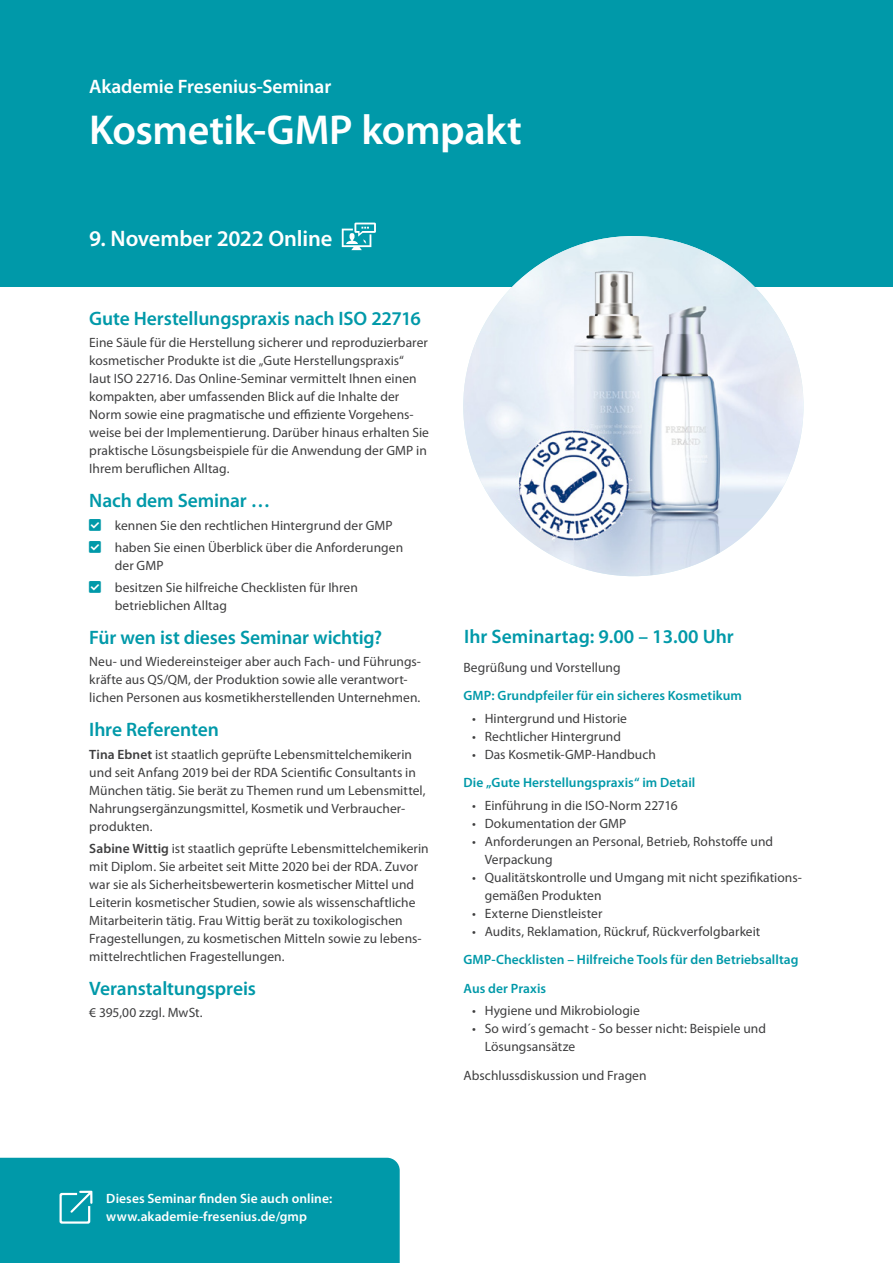
<style>
.page{position:relative;width:893px;height:1263px;background:#fff}
.page>*{position:absolute;margin:0;border:0;box-sizing:border-box;transform-origin:0 0}
.t1{font:600 42px "Myriad Pro";letter-spacing:-.01em;color:#fff}
.t2{font:600 22.5px "Myriad Pro";letter-spacing:-.01em;color:#fff}
.t3{font:600 19.5px "Myriad Pro";letter-spacing:-.005em;color:#0099a9}
.t4{font:600 19.5px "Myriad Pro";letter-spacing:-.005em;color:#fff}
.t5{font:13.5px/18px "Myriad Pro";letter-spacing:.005em;color:#3e3e3f}
.t6{font:600 13.5px "Myriad Pro";letter-spacing:.005em;color:#0099a9}
.t7{font:600 13.5px/18px "Myriad Pro";letter-spacing:.005em;color:#fff}
.s1{font-weight:600}
</style>
<div class="page">
<div style="left:0;top:0;width:893px;height:287px;background:#0099a9"></div>
<div style="left:0;top:1158px;width:400px;height:105px;background:#0099a9"></div>
<svg style="left:342px;top:223px;width:34px;height:27px"></svg>
<img style="left:463px;top:236px;width:340px;height:340px;border-radius:170px">
<p class="t4" style="left:89px;top:74px;width:244px">Akademie Fresenius-Seminar</p>
<p class="t1" style="left:89px;top:103px;width:434px">Kosmetik-GMP kompakt</p>
<p class="t2" style="left:89px;top:224px;width:245px">9. November 2022 Online</p>
<p class="t3" style="left:89px;top:306px;width:333px">Gute Herstellungspraxis nach ISO 22716</p>
<p class="t5" style="left:89px;top:334px;width:341px">Eine Säule für die Herstellung sicherer und reproduzierbarer kosmetischer Produkte ist die „Gute Herstellungspraxis“ laut ISO 22716. Das Online-Seminar vermittelt Ihnen einen kompakten, aber umfassenden Blick auf die Inhalte der Norm sowie eine pragmatische und effiziente Vorgehens&shy;weise bei der Implementierung. Darüber hinaus erhalten Sie praktische Lösungsbeispiele für die Anwendung der GMP in Ihrem beruflichen Alltag.</p>
<p class="t3" style="left:89px;top:488px;width:183px">Nach dem Seminar …</p>
<p class="t5" style="left:115px;top:516px;width:279px">kennen Sie den rechtlichen Hintergrund der GMP</p>
<p class="t5" style="left:115px;top:538px;width:290px">haben Sie einen Überblick über die Anforderungen der GMP</p>
<p class="t5" style="left:115px;top:578px;width:245px">besitzen Sie hilfreiche Checklisten für Ihren betrieblichen Alltag</p>
<p class="t3" style="left:89px;top:625px;width:294px">Für wen ist dieses Seminar wichtig?</p>
<p class="t5" style="left:89px;top:653px;width:333px">Neu- und Wiedereinsteiger aber auch Fach- und Führungs&shy;kräfte aus QS/QM, der Produktion sowie alle verantwort&shy;lichen Personen aus kosmetikherstellenden Unternehmen.</p>
<p class="t3" style="left:89px;top:717px;width:131px">Ihre Referenten</p>
<p class="t5" style="left:89px;top:745px;width:338px"><span class="s1">Tina Ebnet</span> ist staatlich geprüfte Lebensmittelchemikerin und seit Anfang 2019 bei der RDA Scientific Consultants in München tätig. Sie berät zu Themen rund um Lebensmittel, Nahrungsergänzungsmittel, Kosmetik und Verbraucher&shy;produkten.</p>
<p class="t5" style="left:89px;top:839px;width:341px"><span class="s1">Sabine Wittig</span> ist staatlich geprüfte Lebensmittelchemikerin mit Diplom. Sie arbeitet seit Mitte 2020 bei der RDA. Zuvor war sie als Sicherheitsbewerterin kosmetischer Mittel und Leiterin kosmetischer Studien, sowie als wissenschaftliche Mitarbeiterin tätig. Frau Wittig berät zu toxikologischen Fragestellungen, zu kosmetischen Mitteln sowie zu lebens&shy;mittelrechtlichen Fragestellungen.</p>
<p class="t3" style="left:89px;top:976px;width:168px">Veranstaltungspreis</p>
<p class="t5" style="left:89px;top:1003px;width:115px">€ 395,00 zzgl. MwSt.</p>
<p class="t3" style="left:464px;top:624px;width:271px">Ihr Seminartag: 9.00 – 13.00 Uhr</p>
<p class="t5" style="left:463px;top:658px;width:159px">Begrüßung und Vorstellung</p>
<p class="t6" style="left:463px;top:687px;width:280px">GMP: Grundpfeiler für ein sicheres Kosmetikum</p>
<p class="t5" style="left:472px;top:709px;width:156px">• Hintergrund und Historie</p>
<p class="t5" style="left:472px;top:727px;width:151px">• Rechtlicher Hintergrund</p>
<p class="t5" style="left:472px;top:745px;width:185px">• Das Kosmetik-GMP-Handbuch</p>
<p class="t6" style="left:463px;top:774px;width:233px">Die „Gute Herstellungspraxis“ im Detail</p>
<p class="t5" style="left:472px;top:796px;width:207px">• Einführung in die ISO-Norm 22716</p>
<p class="t5" style="left:472px;top:814px;width:156px">• Dokumentation der GMP</p>
<p class="t5" style="left:485px;top:832px;width:290px;text-indent:-13px">• Anforderungen an Personal, Betrieb, Rohstoffe und<br>Verpackung</p>
<p class="t5" style="left:485px;top:868px;width:319px;text-indent:-13px">• Qualitätskontrolle und Umgang mit nicht spezifikations&shy;gemäßen Produkten</p>
<p class="t5" style="left:472px;top:904px;width:132px">• Externe Dienstleister</p>
<p class="t5" style="left:472px;top:922px;width:290px">• Audits, Reklamation, Rückruf, Rückverfolgbarkeit</p>
<p class="t6" style="left:463px;top:951px;width:337px">GMP-Checklisten – Hilfreiche Tools für den Betriebsalltag</p>
<p class="t6" style="left:463px;top:980px;width:84px">Aus der Praxis</p>
<p class="t5" style="left:472px;top:1001px;width:169px">• Hygiene und Mikrobiologie</p>
<p class="t5" style="left:485px;top:1019px;width:283px;text-indent:-13px">• So wird´s gemacht - So besser nicht: Beispiele und<br>Lösungsansätze</p>
<p class="t5" style="left:463px;top:1066px;width:185px">Abschlussdiskussion und Fragen</p>
<p class="t7" style="left:106px;top:1189px;width:227px">Dieses Seminar finden Sie auch online: www.akademie-fresenius.de/gmp</p>
</div>
